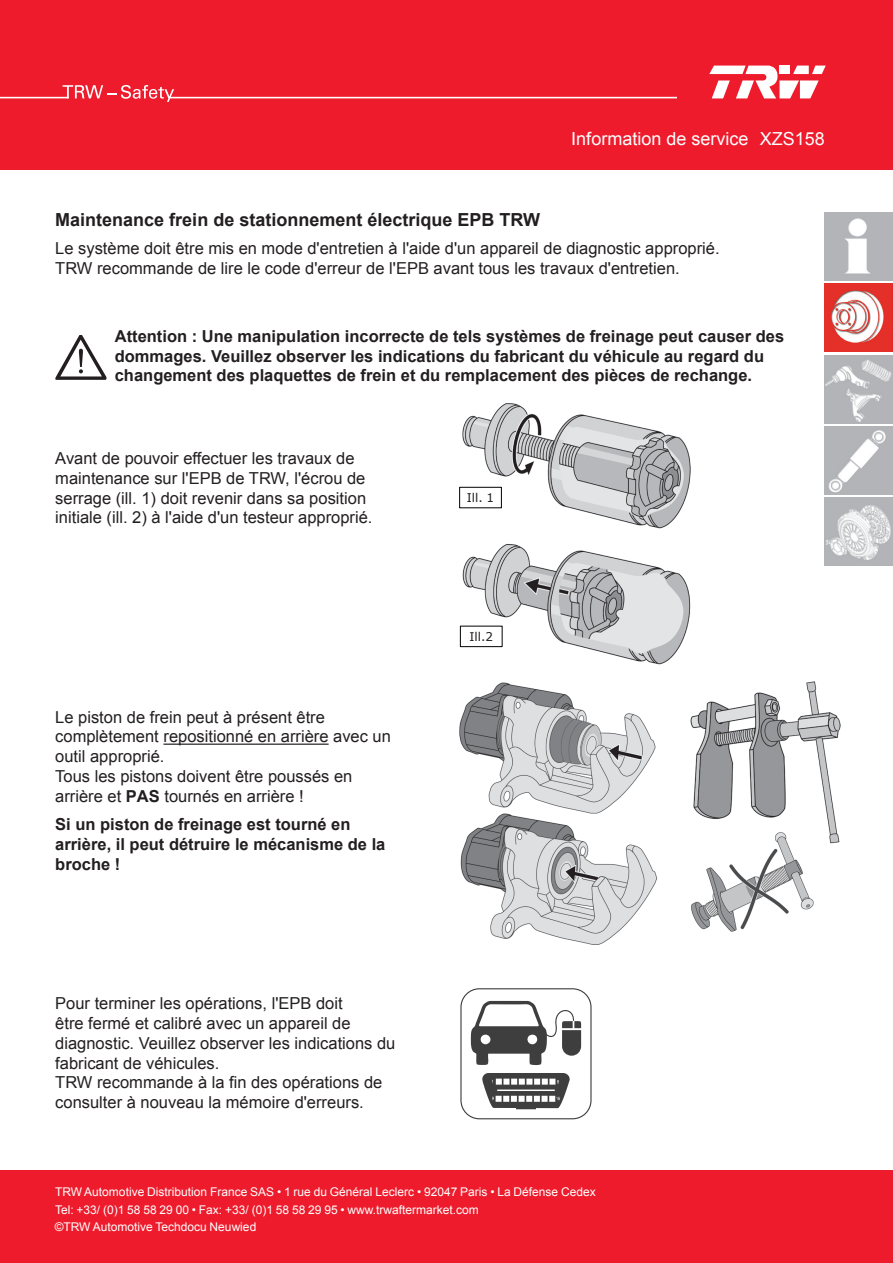
<style>
.page{position:relative;width:893px;height:1263px;background:#ee1b2c}
.page>*{position:absolute;margin:0;border:0;box-sizing:border-box;transform-origin:0 0}
.t1{font:700 18px "Arial";color:#231f20}
.t2{font:18px "Arial";color:#fff}
.t3{font:16.5px/19.8px "Arial";color:#231f20}
.t4{font:700 16.5px/19.8px "Arial";color:#231f20}
.t5{font:12px/17.2px "Arial";color:#fff}
.t6{font:12px "Verdana";color:#231f20}
.s1{font-weight:700}
</style>
<div class="page">
<svg style="left:63px;top:85px;width:111px;height:17px"></svg>
<hr style="left:0;top:97px;width:69px;height:1px;background:#fff">
<hr style="left:169px;top:97px;width:507px;height:1px;background:#fff">
<svg style="left:709px;top:66px;width:117px;height:32px"></svg>
<div style="left:0;top:171px;width:893px;height:999px;background:#fff"></div>
<img style="left:825px;top:213px;width:68px;height:68px">
<img style="left:825px;top:284px;width:68px;height:68px">
<img style="left:825px;top:355px;width:68px;height:68px">
<img style="left:825px;top:426px;width:68px;height:68px">
<img style="left:825px;top:497px;width:68px;height:68px">
<img style="left:459px;top:682px;width:382px;height:263px">
<img style="left:461px;top:403px;width:230px;height:261px">
<div style="left:460px;top:988px;width:132px;height:131px;border:1px solid #3e3e3f;border-radius:18px"></div>
<svg style="left:471px;top:1001px;width:110px;height:64px"></svg>
<svg style="left:482px;top:1073px;width:88px;height:36px"></svg>
<svg style="left:55px;top:335px;width:51px;height:45px"></svg>
<hr style="left:163px;top:743px;width:166px;height:2px;background:#231f20">
<div style="left:460px;top:487px;width:41px;height:21px;background:#fff"></div>
<div style="left:459px;top:487px;width:43px;height:21px;border:1px solid #000"></div>
<div style="left:460px;top:626px;width:42px;height:21px;background:#fff"></div>
<div style="left:460px;top:626px;width:42px;height:21px;border:1px solid #000"></div>
<p class="t2" style="left:571px;top:127px;width:179px">Information de service</p>
<p class="t2" style="left:760px;top:127px;width:67px">XZS158</p>
<p class="t1" style="left:55px;top:207px;width:486px">Maintenance frein de stationnement électrique EPB TRW</p>
<p class="t3" style="left:55px;top:238px;width:666px">Le système doit être mis en mode d'entretien à l'aide d'un appareil de diagnostic approprié.<br>TRW recommande de lire le code d'erreur de l'EPB avant tous les travaux d'entretien.</p>
<p class="t4" style="left:115px;top:327px;width:671px">Attention : Une manipulation incorrecte de tels systèmes de freinage peut causer des dommages. Veuillez observer les indications du fabricant du véhicule au regard du changement des plaquettes de frein et du remplacement des pièces de rechange.</p>
<p class="t3" style="left:55px;top:448px;width:319px">Avant de pouvoir effectuer les travaux de maintenance sur l'EPB de TRW, l'écrou de serrage (ill. 1) doit revenir dans sa position initiale (ill. 2) à l'aide d'un testeur approprié.</p>
<p class="t3" style="left:55px;top:707px;width:337px">Le piston de frein peut à présent être complètement repositionné en arrière avec un outil approprié.<br>Tous les pistons doivent être poussés en arrière et <span class="s1">PAS</span> tournés en arrière !</p>
<p class="t4" style="left:55px;top:815px;width:332px">Si un piston de freinage est tourné en arrière, il peut détruire le mécanisme de la broche !</p>
<p class="t3" style="left:55px;top:994px;width:342px">Pour terminer les opérations, l'EPB doit<br>être fermé et calibré avec un appareil de diagnostic. Veuillez observer les indications du fabricant de véhicules.<br>TRW recommande à la fin des opérations de consulter à nouveau la mémoire d'erreurs.</p>
<p class="t6" style="left:467px;top:489px;width:29px">Ill. 1</p>
<p class="t6" style="left:469px;top:628px;width:25px">Ill.2</p>
<p class="t5" style="left:55px;top:1184px;width:542px">TRW Automotive Distribution France SAS • 1 rue du Général Leclerc • 92047 Paris • La Défense Cedex<br>Tel: +33/ (0)1 58 58 29 00 • Fax: +33/ (0)1 58 58 29 95 • www.trwaftermarket.com</p>
<p class="t5" style="left:55px;top:1218px;width:203px">©TRW Automotive Techdocu Neuwied</p>
</div>
